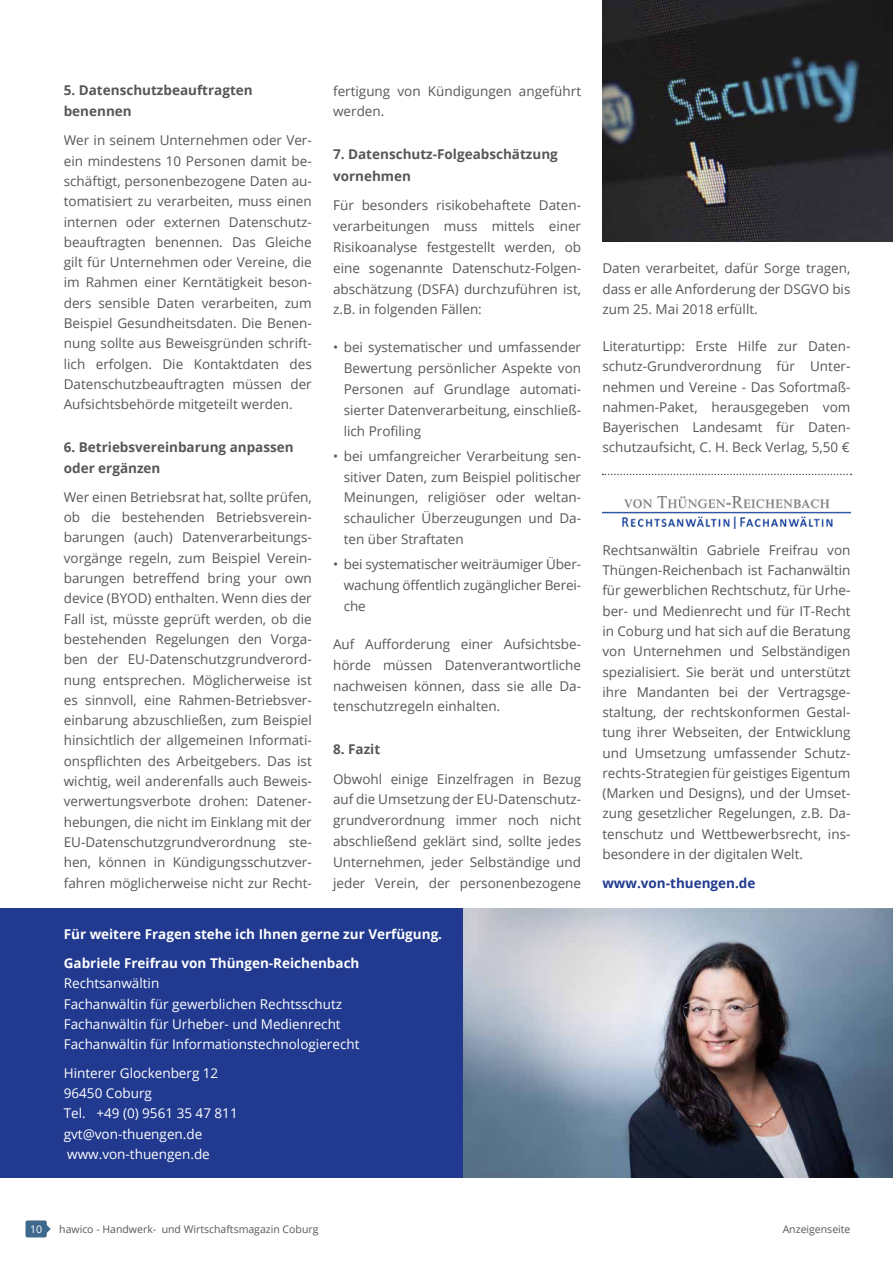
<style>
.page{position:relative;width:893px;height:1263px;background:#fff}
.page>*{position:absolute;margin:0;border:0;box-sizing:border-box;transform-origin:0 0}
.t1{font:13.5px/20.2px "Open Sans";color:#575756;text-align:justify}
.t2{font:13.5px/20.2px "Open Sans";color:#fff}
.t3{font:700 13.5px/21px "Open Sans";color:#575756}
.t4{font:700 13.5px/29.5px "Open Sans";color:#fff}
.t5{font:700 13.5px "Open Sans";color:#213a8f}
.t6{font:10.5px "Open Sans";color:#575756}
.t7{font:10.5px "Open Sans";color:#fff}
</style>
<div class="page">
<div style="left:26px;top:1220px;width:21px;height:17px;background:#3e698d;border-radius:2px"></div>
<svg style="left:46px;top:1225px;width:5px;height:8px"></svg>
<div style="left:0;top:909px;width:463px;height:269px;background:#213a8f"></div>
<img style="left:463px;top:909px;width:430px;height:269px">
<img style="left:602px;top:0;width:291px;height:242px">
<img style="left:602px;top:496px;width:249px;height:32px">
<svg style="left:602px;top:474px;width:249px;height:1px"></svg>
<p class="t3" style="left:64px;top:80px;width:190px">5. Datenschutzbeauftragten benennen</p>
<p class="t1" style="left:64px;top:130px;width:250px">Wer in seinem Unternehmen oder Ver&shy;ein mindestens 10 Personen damit be&shy;schäftigt, personenbezogene Daten au&shy;tomatisiert zu verarbeiten, muss einen internen oder externen Datenschutz&shy;beauftragten benennen. Das Gleiche gilt für Unternehmen oder Vereine, die im Rahmen einer Kerntätigkeit beson&shy;ders sensible Daten verarbeiten, zum Beispiel Gesundheitsdaten. Die Benen&shy;nung sollte aus Beweisgründen schrift&shy;lich erfolgen. Die Kontaktdaten des Datenschutzbeauftragten müssen der Aufsichtsbehörde mitgeteilt werden.</p>
<p class="t3" style="left:64px;top:436px;width:231px">6. Betriebsvereinbarung anpassen oder ergänzen</p>
<p class="t1" style="left:64px;top:486px;width:250px">Wer einen Betriebsrat hat, sollte prüfen, ob die bestehenden Betriebsverein&shy;barungen (auch) Datenverarbeitungs&shy;vorgänge regeln, zum Beispiel Verein&shy;barungen betreffend bring your own device (BYOD) enthalten. Wenn dies der Fall ist, müsste geprüft werden, ob die bestehenden Regelungen den Vorga&shy;ben der EU-Datenschutzgrundverord&shy;nung entsprechen. Möglicherweise ist es sinnvoll, eine Rahmen-Betriebsver&shy;einbarung abzuschließen, zum Beispiel hinsichtlich der allgemeinen Informati&shy;onspflichten des Arbeitgebers. Das ist wichtig, weil anderenfalls auch Beweis&shy;verwertungsverbote drohen: Datener&shy;hebungen, die nicht im Einklang mit der EU-Datenschutzgrundverordnung ste&shy;hen, können in Kündigungsschutzver&shy;fahren möglicherweise nicht zur Recht-</p>
<p class="t4" style="left:64px;top:918px;width:380px">Für weitere Fragen stehe ich Ihnen gerne zur Verfügung.<br>Gabriele Freifrau von Thüngen-Reichenbach</p>
<p class="t2" style="left:64px;top:973px;width:297px">Rechtsanwältin<br>Fachanwältin für gewerblichen Rechtsschutz Fachanwältin für Urheber- und Medienrecht Fachanwältin für Informationstechnologierecht</p>
<p class="t2" style="left:64px;top:1062px;width:175px">Hinterer Glockenberg 12<br>96450 Coburg<br>Tel. +49 (0) 9561 35 47 811 gvt@von-thuengen.de www.von-thuengen.de</p>
<p class="t1" style="left:333px;top:80px;width:250px;line-height:20.9px">fertigung von Kündigungen angeführt werden.</p>
<p class="t3" style="left:333px;top:143px;width:226px;line-height:21.6px">7. Datenschutz-Folgeabschätzung vornehmen</p>
<p class="t1" style="left:333px;top:195px;width:250px;line-height:20.9px">Für besonders risikobehaftete Daten&shy;verarbeitungen muss mittels einer Risikoanalyse festgestellt werden, ob eine sogenannte Datenschutz-Folgen&shy;abschätzung (DSFA) durchzuführen ist, z.B. in folgenden Fällen:</p>
<p class="t1" style="left:344px;top:337px;width:239px;line-height:20.9px;text-indent:-11px">• bei systematischer und umfassender Bewertung persönlicher Aspekte von Personen auf Grundlage automati&shy;sierter Datenverarbeitung, einschließ&shy;lich Profiling</p>
<p class="t1" style="left:344px;top:445px;width:239px;line-height:20.9px;text-indent:-11px">• bei umfangreicher Verarbeitung sen&shy;sitiver Daten, zum Beispiel politischer Meinungen, religiöser oder weltan&shy;schaulicher Überzeugungen und Da&shy;ten über Straftaten</p>
<p class="t1" style="left:344px;top:554px;width:239px;line-height:20.9px;text-indent:-11px">• bei systematischer weiträumiger Über&shy;wachung öffentlich zugänglicher Berei&shy;che</p>
<p class="t1" style="left:333px;top:633px;width:250px;line-height:20.9px">Auf Aufforderung einer Aufsichtsbe&shy;hörde müssen Datenverantwortliche nachweisen können, dass sie alle Da&shy;tenschutzregeln einhalten.</p>
<p class="t3" style="left:333px;top:738px;width:49px">8. Fazit</p>
<p class="t1" style="left:333px;top:768px;width:250px;line-height:20.9px">Obwohl einige Einzelfragen in Bezug auf die Umsetzung der EU-Datenschutz&shy;grundverordnung immer noch nicht abschließend geklärt sind, sollte jedes Unternehmen, jeder Selbständige und jeder Verein, der personenbezogene</p>
<p class="t1" style="left:602px;top:258px;width:250px">Daten verarbeitet, dafür Sorge tragen, dass er alle Anforderung der DSGVO bis zum 25. Mai 2018 erfüllt.</p>
<p class="t1" style="left:602px;top:336px;width:250px">Literaturtipp: Erste Hilfe zur Daten&shy;schutz-Grundverordnung für Unter&shy;nehmen und Vereine - Das Sofortmaß&shy;nahmen-Paket, herausgegeben vom Bayerischen Landesamt für Daten&shy;schutzaufsicht, C. H. Beck Verlag, 5,50 €</p>
<p class="t1" style="left:602px;top:540px;width:250px">Rechtsanwältin Gabriele Freifrau von Thüngen-Reichenbach ist Fachanwältin für gewerblichen Rechtschutz, für Urhe&shy;ber- und Medienrecht und für IT-Recht in Coburg und hat sich auf die Beratung von Unternehmen und Selbständigen spezialisiert. Sie berät und unterstützt ihre Mandanten bei der Vertragsge&shy;staltung, der rechtskonformen Gestal&shy;tung ihrer Webseiten, der Entwicklung und Umsetzung umfassender Schutz&shy;rechts-Strategien für geistiges Eigentum (Marken und Designs), und der Umset&shy;zung gesetzlicher Regelungen, z.B. Da&shy;tenschutz und Wettbewerbsrecht, ins&shy;besondere in der digitalen Welt.</p>
<p class="t5" style="left:602px;top:873px;width:155px">www.von-thuengen.de</p>
<p class="t7" style="left:30px;top:1222px;width:14px">10</p>
<p class="t6" style="left:59px;top:1222px;width:261px">hawico - Handwerk- und Wirtschaftsmagazin Coburg</p>
<p class="t6" style="left:783px;top:1222px;width:69px">Anzeigenseite</p>
</div>
